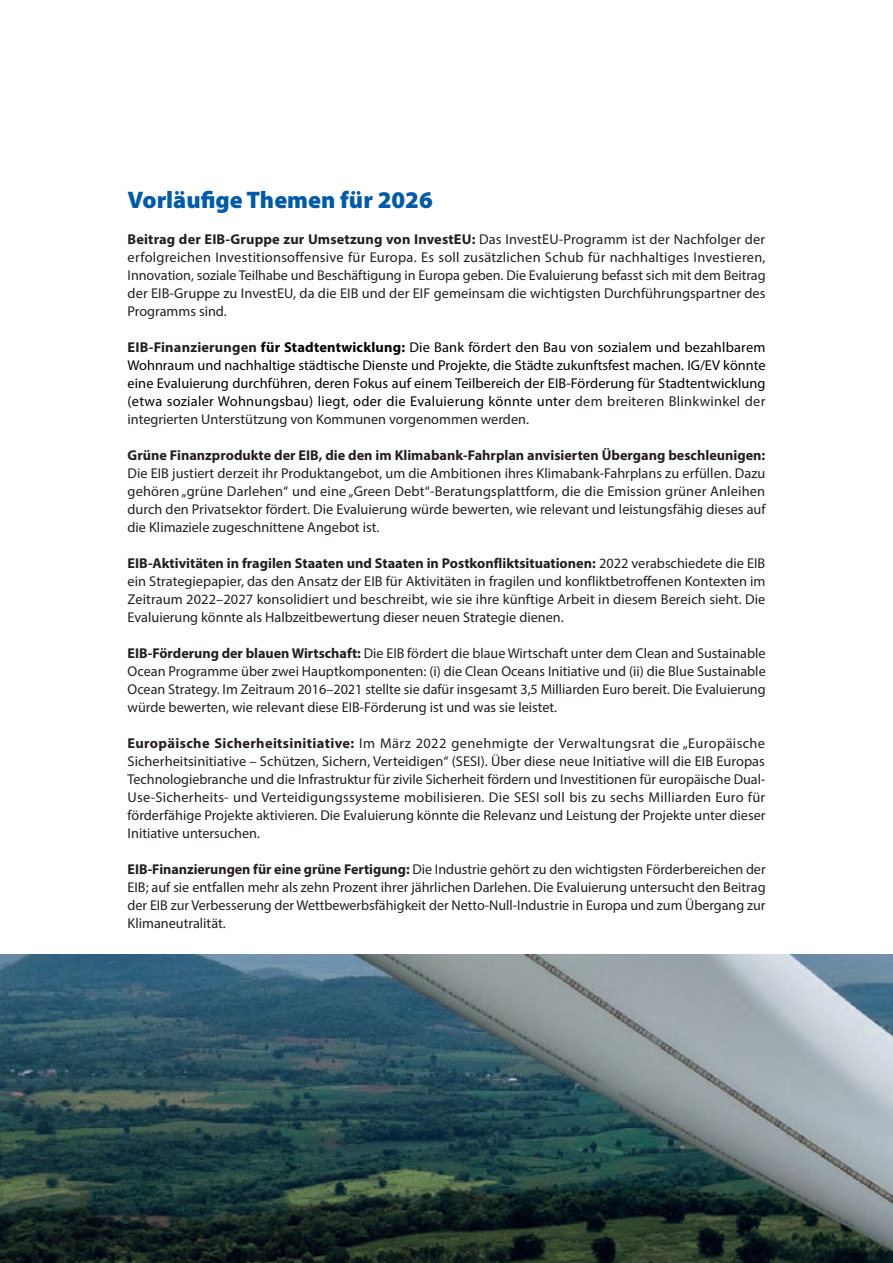
<style>
.page{position:relative;width:893px;height:1263px;background:#fff}
.page>*{position:absolute;margin:0;border:0;box-sizing:border-box;transform-origin:0 0}
.ACCROCHE_TITRE_BLEU{font:900 24px "Myriad Pro";color:#015bab}
.TEXTE_COURANT{font:14.25px/18px "Myriad Pro";color:#231f20;text-align:justify}
.TEXTE_COURANT-2{font:14.25px/18px "Myriad Pro";color:#000001;text-align:justify}
.s1{font-weight:700}
.s2{font-weight:700;color:#231f20}
.s3{color:#231f20}
</style>
<div class="page">
<img style="left:0;top:955px;width:893px;height:308px">
<p class="ACCROCHE_TITRE_BLEU" style="left:128px;top:184px;width:307px">Vorläufige Themen für 2026</p>
<p class="TEXTE_COURANT" style="left:128px;top:230px;width:639px"><span class="s1">Beitrag der EIB-Gruppe zur Umsetzung von InvestEU:</span> Das InvestEU-Programm ist der Nachfolger der erfolgreichen Investitionsoffensive für Europa. Es soll zusätzlichen Schub für nachhaltiges Investieren, Innovation, soziale Teilhabe und Beschäftigung in Europa geben. Die Evaluierung befasst sich mit dem Beitrag der EIB-Gruppe zu InvestEU, da die EIB und der EIF gemeinsam die wichtigsten Durchführungspartner des Programms sind.</p>
<p class="TEXTE_COURANT-2" style="left:128px;top:338px;width:639px"><span class="s2">EIB-Finanzierungen</span> <span class="s1">für Stadtentwicklung:</span> Die Bank fördert den Bau von sozialem und bezahlbarem Wohnraum und nachhaltige städtische Dienste und Projekte, die Städte zukunftsfest machen. IG/EV könnte eine Evaluierung durchführen, deren Fokus auf einem Teilbereich der EIB-Förderung für Stadtentwicklung (etwa sozialer Wohnungsbau) liegt, oder die Evaluierung könnte unter <span class="s3">dem breiteren Blinkwinkel der integrierten Unterstützung von Kommunen vorgenommen werden.</span></p>
<p class="TEXTE_COURANT" style="left:128px;top:446px;width:640px"><span class="s1">Grüne Finanzprodukte der EIB, die den im Klimabank-Fahrplan anvisierten Übergang beschleunigen:<br></span>Die EIB justiert derzeit ihr Produktangebot, um die Ambitionen ihres Klimabank-Fahrplans zu erfüllen. Dazu gehören „grüne Darlehen“ und eine „Green Debt“-Beratungsplattform, die die Emission grüner Anleihen durch den Privatsektor fördert. Die Evaluierung würde bewerten, wie relevant und leistungsfähig dieses auf die Klimaziele zugeschnittene Angebot ist.</p>
<p class="TEXTE_COURANT" style="left:128px;top:554px;width:639px"><span class="s1">EIB-Aktivitäten in fragilen Staaten und Staaten in Postkonfliktsituationen:</span> 2022 verabschiedete die EIB ein Strategiepapier, das den Ansatz der EIB für Aktivitäten in fragilen und konfliktbetroffenen Kontexten im Zeitraum 2022–2027 konsolidiert und beschreibt, wie sie ihre künftige Arbeit in diesem Bereich sieht. Die Evaluierung könnte als Halbzeitbewertung dieser neuen Strategie dienen.</p>
<p class="TEXTE_COURANT" style="left:128px;top:644px;width:640px"><span class="s1">EIB-Förderung der blauen Wirtschaft:</span> Die EIB fördert die blaue Wirtschaft unter dem Clean and Sustainable Ocean Programme über zwei Hauptkomponenten: (i) die Clean Oceans Initiative und (ii) die Blue Sustainable Ocean Strategy. Im Zeitraum 2016–2021 stellte sie dafür insgesamt 3,5 Milliarden Euro bereit. Die Evaluierung würde bewerten, wie relevant diese EIB-Förderung ist und was sie leistet.</p>
<p class="TEXTE_COURANT" style="left:128px;top:734px;width:639px"><span class="s1">Europäische Sicherheitsinitiative:</span> Im März 2022 genehmigte der Verwaltungsrat die „Europäische Sicherheitsinitiative – Schützen, Sichern, Verteidigen“ (SESI). Über diese neue Initiative will die EIB Europas Technologiebranche und die Infrastruktur für zivile Sicherheit fördern und Investitionen für europäische Dual-Use-Sicherheits- und Verteidigungssysteme mobilisieren. Die SESI soll bis zu sechs Milliarden Euro für förderfähige Projekte aktivieren. Die Evaluierung könnte die Relevanz und Leistung der Projekte unter dieser Initiative untersuchen.</p>
<p class="TEXTE_COURANT" style="left:128px;top:860px;width:640px"><span class="s1">EIB-Finanzierungen für eine grüne Fertigung:</span> Die Industrie gehört zu den wichtigsten Förderbereichen der EIB; auf sie entfallen mehr als zehn Prozent ihrer jährlichen Darlehen. Die Evaluierung untersucht den Beitrag der EIB zur Verbesserung der Wettbewerbsfähigkeit der Netto-Null-Industrie in Europa und zum Übergang zur Klimaneutralität.</p>
</div>
